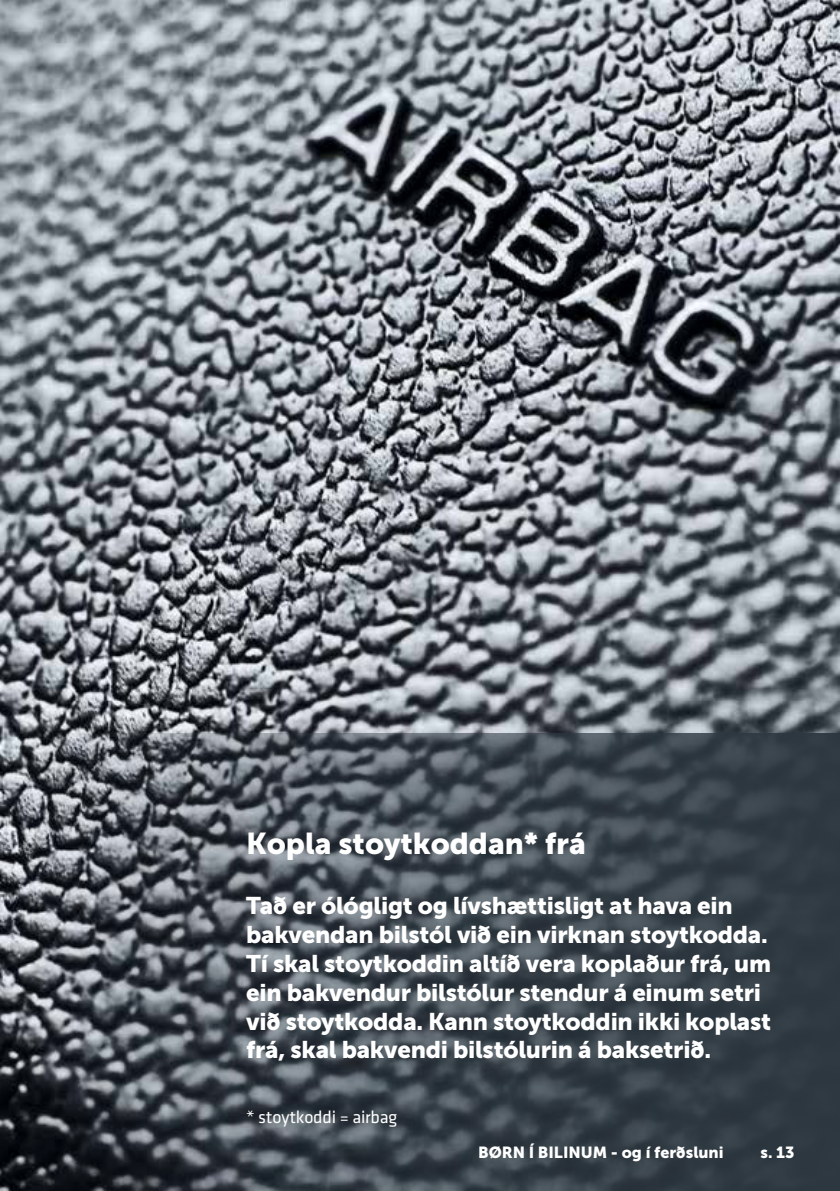
<style>
.page{position:relative;width:840px;height:1191px;background:#fff}
.page>*{position:absolute;margin:0;border:0;box-sizing:border-box;transform-origin:0 0}
.t1{font:30px "Museo Sans 900";color:#fff}
.t2{font:24px/28.8px "Museo Sans 900";letter-spacing:-.01em;color:#fff}
.t3{font:18px "Klavika";letter-spacing:-.01em;color:#fff}
.t4{font:16px "Museo Sans 900";color:#fff}
</style>
<div class="page">
<img style="left:0;top:0;width:839px;height:733px">
<svg style="left:0;top:733px;width:839px;height:458px;background:#434b53"></svg>
<p class="t1" style="left:246px;top:826px;width:341px">Kopla stoytkoddan* frá</p>
<p class="t2" style="left:246px;top:891px;width:526px">Tað er ólógligt og lívshættisligt at hava ein bakvendan bilstól við ein virknan stoytkodda.<br>Tí skal stoytkoddin altíð vera koplaður frá, um ein bakvendur bilstólur stendur á einum setri við stoytkodda. Kann stoytkoddin ikki koplast frá, skal bakvendi bilstólurin á baksetrið.</p>
<p class="t3" style="left:246px;top:1104px;width:152px">* stoytkoddi = airbag</p>
<p class="t4" style="left:478px;top:1143px;width:247px">BØRN Í BILINUM - og í ferðsluni</p>
<p class="t4" style="left:760px;top:1143px;width:35px">s. 13</p>
</div>
